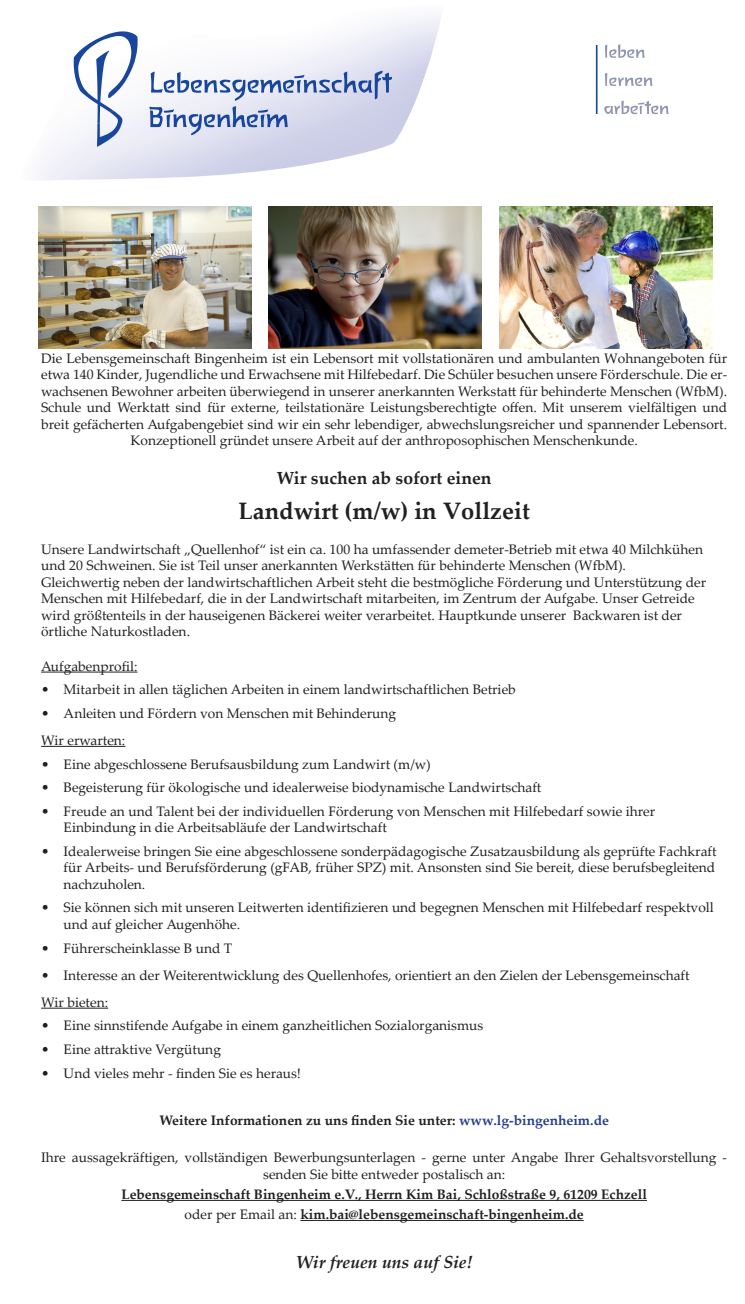
<style>
.page{position:relative;width:745px;height:1304px;background:#fff}
.page>*{position:absolute;margin:0;border:0;box-sizing:border-box;transform-origin:0 0}
.t1{font:700 23.75px "Palatino Linotype";color:#231f20}
.t2{font:700 17.5px "Palatino Linotype";color:#231f20}
.t3{font:italic 700 17.5px "Palatino Linotype";color:#231f20}
.t4{font:13.75px/16.5px "Palatino Linotype";color:#231f20}
.t5{font:700 13.75px "Palatino Linotype";color:#231f20}
.s1{color:#253f8e}
.s2{font-weight:400}
</style>
<div class="page">
<img style="left:39px;top:17px;width:402px;height:163px">
<svg style="left:73px;top:31px;width:65px;height:116px"></svg>
<svg style="left:149px;top:71px;width:243px;height:64px"></svg>
<svg style="left:605px;top:44px;width:39px;height:14px"></svg>
<svg style="left:605px;top:73px;width:47px;height:13px"></svg>
<svg style="left:604px;top:101px;width:64px;height:13px"></svg>
<hr style="left:595px;top:45px;width:2px;height:69px;background:#17489a">
<img style="left:268px;top:207px;width:213px;height:141px">
<img style="left:39px;top:207px;width:212px;height:141px">
<img style="left:499px;top:207px;width:212px;height:141px">
<hr style="left:41px;top:672px;width:96px;height:1px;background:#231f20">
<hr style="left:41px;top:746px;width:84px;height:1px;background:#231f20">
<hr style="left:41px;top:1008px;width:67px;height:1px;background:#231f20">
<hr style="left:121px;top:1200px;width:525px;height:1px;background:#231f20">
<hr style="left:300px;top:1220px;width:283px;height:1px;background:#231f20">
<p class="t4" style="left:41px;top:349px;width:687px;text-align:center">Die Lebensgemeinschaft Bingenheim ist ein Lebensort mit vollstationären und ambulanten Wohnangeboten für etwa 140 Kinder, Jugendliche und Erwachsene mit Hilfebedarf. Die Schüler besuchen unsere Förderschule. Die er&shy;wachsenen Bewohner arbeiten überwiegend in unserer anerkannten Werkstatt für behinderte Menschen (WfbM).<br>Schule und Werktatt sind für externe, teilstationäre Leistungsberechtigte offen. Mit unserem vielfältigen und breit gefächerten Aufgabengebiet sind wir ein sehr lebendiger, abwechslungsreicher und spannender Lebensort.<br>Konzeptionell gründet unsere Arbeit auf der anthroposophischen Menschenkunde.</p>
<p class="t2" style="left:277px;top:465px;width:216px">Wir suchen ab sofort einen</p>
<p class="t1" style="left:238px;top:494px;width:293px">Landwirt (m/w) in Vollzeit</p>
<p class="t4" style="left:41px;top:540px;width:663px">Unsere Landwirtschaft „Quellenhof“ ist ein ca. 100 ha umfassender demeter-Betrieb mit etwa 40 Milchkühen und 20 Schweinen. Sie ist Teil unser anerkannten Werkstätten für behinderte Menschen (WfbM).</p>
<p class="t4" style="left:41px;top:573px;width:666px">Gleichwertig neben der landwirtschaftlichen Arbeit steht die bestmögliche Förderung und Unterstützung der<br>Menschen mit Hilfebedarf, die in der Landwirtschaft mitarbeiten, im Zentrum der Aufgabe. Unser Getreide wird größtenteils in der hauseigenen Bäckerei weiter verarbeitet. Hauptkunde unserer Backwaren ist der</p>
<p class="t4" style="left:41px;top:623px;width:150px">örtliche Naturkostladen.</p>
<p class="t4" style="left:41px;top:657px;width:98px">Aufgabenprofil:</p>
<p class="t4" style="left:41px;top:681px;width:476px">• Mitarbeit in allen täglichen Arbeiten in einem landwirtschaftlichen Betrieb</p>
<p class="t4" style="left:41px;top:704px;width:356px">• Anleiten und Fördern von Menschen mit Behinderung</p>
<p class="t4" style="left:41px;top:731px;width:86px">Wir erwarten:</p>
<p class="t4" style="left:41px;top:755px;width:391px">• Eine abgeschlossene Berufsausbildung zum Landwirt (m/w)</p>
<p class="t4" style="left:41px;top:779px;width:501px">• Begeisterung für ökologische und idealerweise biodynamische Landwirtschaft</p>
<p class="t4" style="left:64px;top:802px;width:593px;text-indent:-22px">• Freude an und Talent bei der individuellen Förderung von Menschen mit Hilfebedarf sowie ihrer<br>Einbindung in die Arbeitsabläufe der Landwirtschaft</p>
<p class="t4" style="left:64px;top:842px;width:654px;text-align:justify;text-indent:-22px">• Idealerweise bringen Sie eine abgeschlossene sonderpädagogische Zusatzausbildung als geprüfte Fachkraft für Arbeits- und Berufsförderung (gFAB, früher SPZ) mit. Ansonsten sind Sie bereit, diese berufsbegleitend nachzuholen.</p>
<p class="t4" style="left:64px;top:899px;width:651px;text-indent:-22px">• Sie können sich mit unseren Leitwerten identifizieren und begegnen Menschen mit Hilfebedarf respektvoll und auf gleicher Augenhöhe.</p>
<p class="t4" style="left:41px;top:939px;width:193px">• Führerscheinklasse B und T</p>
<p class="t4" style="left:41px;top:966px;width:649px">• Interesse an der Weiterentwicklung des Quellenhofes, orientiert an den Zielen der Lebensgemeinschaft</p>
<p class="t4" style="left:41px;top:993px;width:68px">Wir bieten:</p>
<p class="t4" style="left:41px;top:1017px;width:443px">• Eine sinnstifende Aufgabe in einem ganzheitlichen Sozialorganismus</p>
<p class="t4" style="left:41px;top:1040px;width:181px">• Eine attraktive Vergütung</p>
<p class="t4" style="left:41px;top:1064px;width:261px">• Und vieles mehr - finden Sie es heraus!</p>
<p class="t5" style="left:159px;top:1110px;width:451px">Weitere Informationen zu uns finden Sie unter: <span class="s1">www.lg-bingenheim.de</span></p>
<p class="t4" style="left:41px;top:1149px;width:687px;text-align:center">Ihre aussagekräftigen, vollständigen Bewerbungsunterlagen - gerne unter Angabe Ihrer Gehaltsvorstellung - senden Sie bitte entweder postalisch an:</p>
<p class="t5" style="left:121px;top:1185px;width:527px">Lebensgemeinschaft Bingenheim e.V., Herrn Kim Bai, Schloßstraße 9, 61209 Echzell</p>
<p class="t5" style="left:184px;top:1205px;width:400px"><span class="s2">oder per Email an:</span> kim.bai@lebensgemeinschaft-bingenheim.de</p>
<p class="t3" style="left:295px;top:1250px;width:178px">Wir freuen uns auf Sie!</p>
</div>
